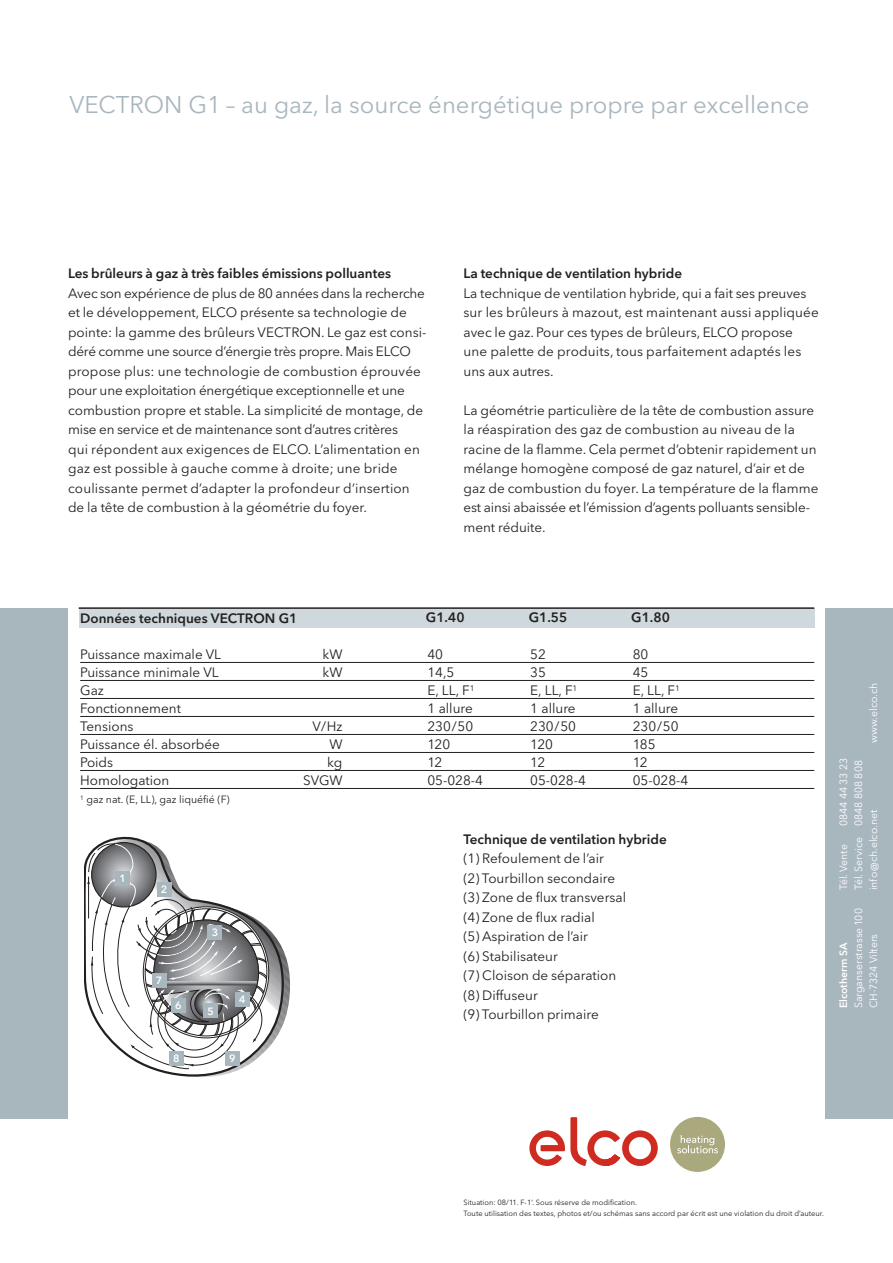
<style>
.page{position:relative;width:893px;height:1263px;background:#fff}
.page>*{position:absolute;margin:0;border:0;box-sizing:border-box;transform-origin:0 0}
.t1{font:24px "Avenir Next LT Pro";color:#a8b6be}
.t2{font:13.5px/18px "Avenir Next LT Pro";color:#231f20}
.t3{font:600 13.5px "Avenir Next LT Pro";color:#231f20}
.t4{font:10.5px/15px "Avenir Next LT Pro";color:#fff}
.t5{font:10.5px "Avenir Next LT Pro";color:#231f20}
.t6{font:600 10.5px "Avenir Next LT Pro";color:#fff}
.t7{font:7.5px/10.8px "Avenir Next LT Pro";color:#231f20}
</style>
<div class="page">
<div style="left:0;top:608px;width:68px;height:510px;background:#a8b6be"></div>
<div style="left:825px;top:608px;width:68px;height:510px;background:#a8b6be"></div>
<div style="left:79px;top:608px;width:735px;height:19px;background:#cfd8dd"></div>
<hr style="left:79px;top:607px;width:735px;height:2px;background:#231f20">
<svg style="left:87px;top:837px;width:203px;height:240px"></svg>
<div style="left:115px;top:871px;width:15px;height:15px;background:#a8b6be"></div>
<div style="left:157px;top:882px;width:14px;height:15px;background:#a8b6be"></div>
<div style="left:207px;top:925px;width:15px;height:15px;background:#a8b6be"></div>
<div style="left:235px;top:992px;width:15px;height:15px;background:#a8b6be"></div>
<div style="left:203px;top:1003px;width:15px;height:15px;background:#a8b6be"></div>
<div style="left:171px;top:998px;width:15px;height:15px;background:#a8b6be"></div>
<div style="left:152px;top:973px;width:14px;height:15px;background:#a8b6be"></div>
<div style="left:169px;top:1051px;width:15px;height:15px;background:#a8b6be"></div>
<div style="left:225px;top:1051px;width:15px;height:15px;background:#a8b6be"></div>
<div style="left:670px;top:1117px;width:55px;height:55px;background:#aaa87d;border-radius:50%"></div>
<svg style="left:677px;top:1135px;width:41px;height:18px"></svg>
<svg style="left:529px;top:1117px;width:129px;height:49px"></svg>
<hr style="left:80px;top:662px;width:734px;height:1px;background:#231f20">
<hr style="left:80px;top:680px;width:734px;height:1px;background:#231f20">
<hr style="left:80px;top:698px;width:734px;height:1px;background:#231f20">
<hr style="left:80px;top:716px;width:734px;height:1px;background:#231f20">
<hr style="left:80px;top:734px;width:734px;height:1px;background:#231f20">
<hr style="left:80px;top:752px;width:734px;height:1px;background:#231f20">
<hr style="left:80px;top:770px;width:734px;height:1px;background:#231f20">
<hr style="left:80px;top:788px;width:734px;height:1px;background:#231f20">
<h1 class="t1" style="left:69px;top:96px;width:742px">VECTRON G1 – au gaz, la source énergétique propre par excellence</h1>
<p class="t3" style="left:68px;top:269px;width:325px">Les brûleurs à gaz à très faibles émissions polluantes</p>
<p class="t2" style="left:68px;top:285px;width:360px;line-height:19.5px">Avec son expérience de plus de 80 années dans la recherche et le développement, ELCO présente sa technologie de pointe: la gamme des brûleurs VECTRON. Le gaz est consi&shy;déré comme une source d’énergie très propre. Mais ELCO propose plus: une technologie de combustion éprouvée pour une exploitation énergétique exceptionnelle et une combustion propre et stable. La simplicité de montage, de mise en service et de maintenance sont d’autres critères<br>qui répondent aux exigences de ELCO. L’alimentation en gaz est possible à gauche comme à droite; une bride coulissante permet d’adapter la profondeur d’insertion de la tête de combustion à la géométrie du foyer.</p>
<p class="t3" style="left:463px;top:269px;width:220px">La technique de ventilation hybride</p>
<p class="t2" style="left:463px;top:285px;width:357px;line-height:19.5px">La technique de ventilation hybride, qui a fait ses preuves sur les brûleurs à mazout, est maintenant aussi appliquée avec le gaz. Pour ces types de brûleurs, ELCO propose une palette de produits, tous parfaitement adaptés les uns aux autres.</p>
<p class="t2" style="left:463px;top:402px;width:357px;line-height:19.5px">La géométrie particulière de la tête de combustion assure la réaspiration des gaz de combustion au niveau de la racine de la flamme. Cela permet d’obtenir rapidement un mélange homogène composé de gaz naturel, d’air et de gaz de combustion du foyer. La température de la flamme est ainsi abaissée et l’émission d’agents polluants sensible&shy;ment réduite.</p>
<p class="t3" style="left:80px;top:613px;width:219px">Données techniques VECTRON G1</p>
<p class="t3" style="left:426px;top:612px;width:40px">G1.40</p>
<p class="t3" style="left:529px;top:612px;width:40px">G1.55</p>
<p class="t3" style="left:631px;top:612px;width:40px">G1.80</p>
<p class="t2" style="left:80px;top:647px;width:143px">Puissance maximale VL<br>Puissance minimale VL<br>Gaz<br>Fonctionnement<br>Tensions<br>Puissance él. absorbée<br>Poids<br>Homologation</p>
<p class="t5" style="left:80px;top:795px;width:151px"><sup>1</sup> gaz nat. (E, LL), gaz liquéfié (F)</p>
<p class="t3" style="left:463px;top:834px;width:205px">Technique de ventilation hybride</p>
<p class="t2" style="left:463px;top:850px;width:164px;line-height:19.5px">(1) Refoulement de l’air<br>(2) Tourbillon secondaire (3) Zone de flux transversal (4) Zone de flux radial<br>(5) Aspiration de l’air<br>(6) Stabilisateur<br>(7) Cloison de séparation (8) Diffuseur<br>(9) Tourbillon primaire</p>
<p class="t2" style="left:322px;top:647px;width:22px">kW kW</p>
<p class="t2" style="left:427px;top:647px;width:57px">40<br>14,5<br>E, LL, F<sup>1<br></sup>1 allure<br>230/50<br>120<br>12<br>05-028-4</p>
<p class="t2" style="left:530px;top:647px;width:57px">52<br>35<br>E, LL, F<sup>1<br></sup>1 allure<br>230/50<br>120<br>12<br>05-028-4</p>
<p class="t2" style="left:633px;top:647px;width:57px">80<br>45<br>E, LL, F<sup>1<br></sup>1 allure<br>230/50<br>185<br>12<br>05-028-4</p>
<p class="t2" style="left:303px;top:719px;width:41px;text-align:right">V/Hz<br>W<br>kg<br>SVGW</p>
<p class="t6" style="left:120px;top:874px;width:8px">1</p>
<p class="t6" style="left:161px;top:886px;width:8px">2</p>
<p class="t6" style="left:212px;top:928px;width:8px">3</p>
<p class="t6" style="left:156px;top:977px;width:8px">7</p>
<p class="t6" style="left:239px;top:996px;width:8px">4</p>
<p class="t6" style="left:175px;top:1001px;width:8px">6</p>
<p class="t6" style="left:207px;top:1007px;width:8px">5</p>
<p class="t6" style="left:173px;top:1055px;width:8px">8</p>
<p class="t6" style="left:229px;top:1055px;width:8px">9</p>
<p class="t4" style="left:867px;top:743px;width:62px;rotate:-90deg">www.elco.ch</p>
<p class="t4" style="left:837px;top:890px;width:134px;text-indent:64px;rotate:-90deg">0844 44 33 23<br>Tél. Service 0848 808 808 info@ch.elco.net</p>
<p class="t4" style="left:837px;top:890px;width:48px;rotate:-90deg">Tél. Vente</p>
<p class="t4" style="left:852px;top:1008px;width:102px;rotate:-90deg">Sarganserstrasse 100<br>CH-7324 Vilters</p>
<p class="t6" style="left:840px;top:1008px;width:67px;rotate:-90deg">Elcotherm SA</p>
<p class="t7" style="left:463px;top:1198px;width:362px">Situation: 08/11. F-1’. Sous réserve de modification.<br>Toute utilisation des textes, photos et/ou schémas sans accord par écrit est une violation du droit d’auteur.</p>
</div>
